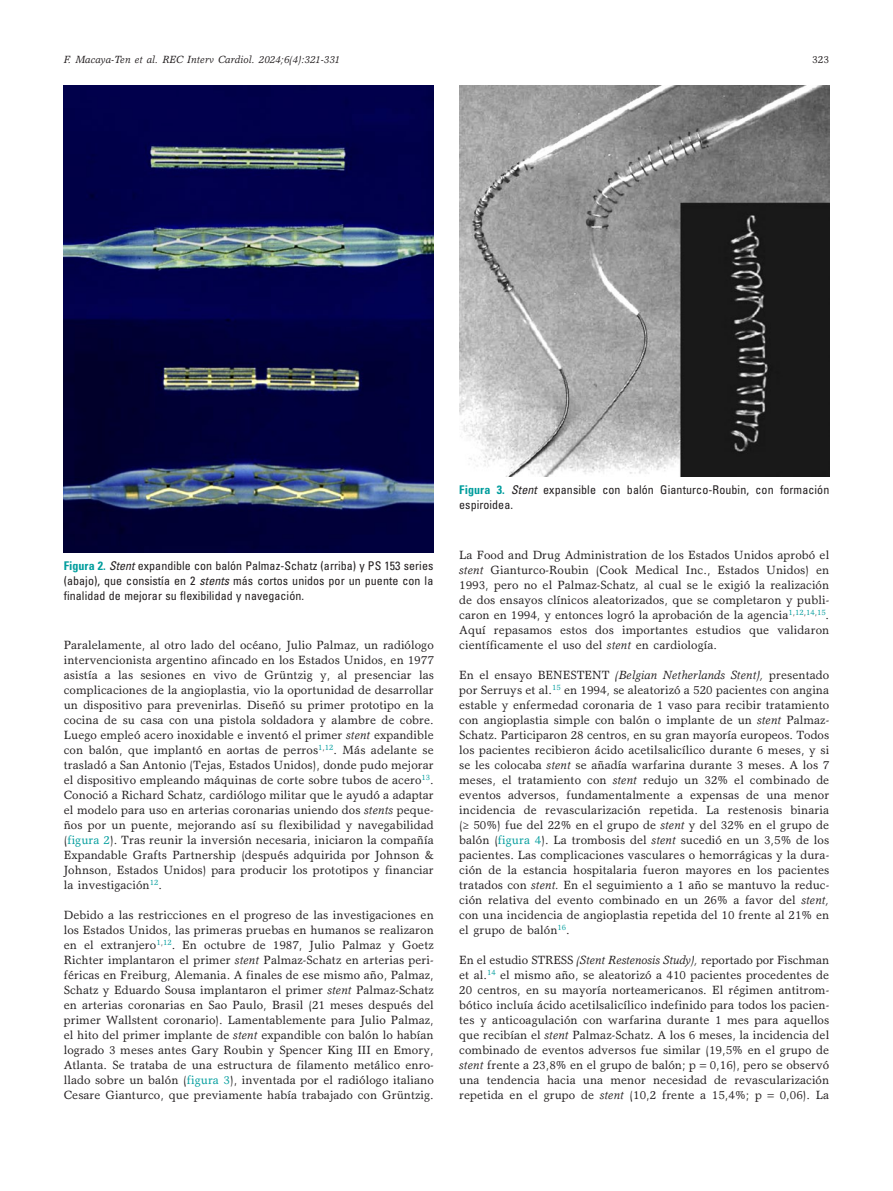
<style>
.page{position:relative;width:893px;height:1191px;background:#fff}
.page>*{position:absolute;margin:0;border:0;box-sizing:border-box;transform-origin:0 0}
.t1{font:12px/15px "Garth Graphic Std";letter-spacing:.005em;color:#231f20;text-align:justify}
.t2{font:condensed 12px/15px "Univers LT Std";letter-spacing:.005em;color:#231f20;text-align:justify}
.t3{font:italic 10.5px "Garth Graphic Std";letter-spacing:.005em;color:#231f20}
.t4{font:10.5px "Garth Graphic Std";color:#231f20}
.s1{font-weight:700;color:#009d9d}
.s2{font-style:italic}
.s3{color:#009d9d}
</style>
<div class="page">
<img style="left:64px;top:85px;width:370px;height:467px">
<img style="left:459px;top:85px;width:370px;height:392px">
<p class="t3" style="left:64px;top:53px;width:278px">F. Macaya-Ten et al. REC Interv Cardiol. 2024;6(4):321-331</p>
<p class="t4" style="left:812px;top:53px;width:19px">323</p>
<p class="t2" style="left:64px;top:558px;width:371px"><span class="s1">Figura 2.</span> <span class="s2">Stent</span> expandible con balón Palmaz-Schatz (arriba) y PS 153 series (abajo), que consistía en 2 <span class="s2">stents</span> más cortos unidos por un puente con la finalidad de mejorar su flexibilidad y navegación.</p>
<p class="t1" style="left:64px;top:637px;width:372px">Paralelamente, al otro lado del océano, Julio Palmaz, un radiólogo intervencionista argentino afincado en los Estados Unidos, en 1977 asistía a las sesiones en vivo de Grüntzig y, al presenciar las complicaciones de la angioplastia, vio la oportunidad de desarrollar un dispositivo para prevenirlas. Diseñó su primer prototipo en la cocina de su casa con una pistola soldadora y alambre de cobre.<br>Luego empleó acero inoxidable e inventó el primer <span class="s2">stent</span> expandible con balón, que implantó en aortas de perros<sup>1</sup><sup>,</sup><sup>12</sup>. Más adelante se trasladó a San Antonio (Tejas, Estados Unidos), donde pudo mejorar el dispositivo empleando máquinas de corte sobre tubos de acero<sup>13</sup>.<br>Conoció a Richard Schatz, cardiólogo militar que le ayudó a adaptar el modelo para uso en arterias coronarias uniendo dos <span class="s2">stents</span> peque&shy;ños por un puente, mejorando así su flexibilidad y navegabilidad (<span class="s3">figura 2</span>). Tras reunir la inversión necesaria, iniciaron la compañía Expandable Grafts Partnership (después adquirida por Johnson &amp; Johnson, Estados Unidos) para producir los prototipos y financiar la investigación<sup>12</sup>.</p>
<p class="t1" style="left:64px;top:907px;width:372px">Debido a las restricciones en el progreso de las investigaciones en los Estados Unidos, las primeras pruebas en humanos se realizaron en el extranjero<sup>1</sup><sup>,</sup><sup>12</sup>. En octubre de 1987, Julio Palmaz y Goetz Richter implantaron el primer <span class="s2">stent</span> Palmaz-Schatz en arterias peri&shy;féricas en Freiburg, Alemania. A finales de ese mismo año, Palmaz, Schatz y Eduardo Sousa implantaron el primer <span class="s2">stent</span> Palmaz-Schatz en arterias coronarias en Sao Paulo, Brasil (21 meses después del primer Wallstent coronario). Lamentablemente para Julio Palmaz, el hito del primer implante de <span class="s2">stent</span> expandible con balón lo habían logrado 3 meses antes Gary Roubin y Spencer King III en Emory, Atlanta. Se trataba de una estructura de filamento metálico enro&shy;llado sobre un balón (<span class="s3">figura 3</span>), inventada por el radiólogo italiano Cesare Gianturco, que previamente había trabajado con Grüntzig.</p>
<p class="t2" style="left:459px;top:482px;width:372px"><span class="s1">Figura 3.</span> <span class="s2">Stent</span> expansible con balón Gianturco-Roubin, con formación espiroidea.</p>
<p class="t1" style="left:459px;top:547px;width:372px">La Food and Drug Administration de los Estados Unidos aprobó el <span class="s2">stent</span> Gianturco-Roubin (Cook Medical Inc., Estados Unidos) en 1993, pero no el Palmaz-Schatz, al cual se le exigió la realización de dos ensayos clínicos aleatorizados, que se completaron y publi&shy;caron en 1994, y entonces logró la aprobación de la agencia<sup>1</sup><sup>,</sup><sup>12</sup><sup>,</sup><sup>14</sup><sup>,</sup><sup>15</sup>.<br>Aquí repasamos estos dos importantes estudios que validaron científicamente el uso del <span class="s2">stent</span> en cardiología.</p>
<p class="t1" style="left:459px;top:667px;width:372px">En el ensayo BENESTENT <span class="s2">(Belgian Netherlands Stent),</span> presentado por Serruys et al.<sup>15</sup> en 1994, se aleatorizó a 520 pacientes con angina estable y enfermedad coronaria de 1 vaso para recibir tratamiento con angioplastia simple con balón o implante de un <span class="s2">stent</span> Palmaz-Schatz. Participaron 28 centros, en su gran mayoría europeos. Todos los pacientes recibieron ácido acetilsalicílico durante 6 meses, y si se les colocaba <span class="s2">stent</span> se añadía warfarina durante 3 meses. A los 7 meses, el tratamiento con <span class="s2">stent</span> redujo un 32% el combinado de eventos adversos, fundamentalmente a expensas de una menor incidencia de revascularización repetida. La restenosis binaria (≥ 50%) fue del 22% en el grupo de <span class="s2">stent</span> y del 32% en el grupo de balón (<span class="s3">figura 4</span>). La trombosis del <span class="s2">stent</span> sucedió en un 3,5% de los pacientes. Las complicaciones vasculares o hemorrágicas y la dura&shy;ción de la estancia hospitalaria fueron mayores en los pacientes tratados con <span class="s2">stent.</span> En el seguimiento a 1 año se mantuvo la reduc&shy;ción relativa del evento combinado en un 26% a favor del <span class="s2">stent, </span>con una incidencia de angioplastia repetida del 10 frente al 21% en el grupo de balón<sup>16</sup>.</p>
<p class="t1" style="left:459px;top:952px;width:371px">En el estudio STRESS <span class="s2">(Stent Restenosis Study),</span> reportado por Fischman et al.<sup>14</sup> el mismo año, se aleatorizó a 410 pacientes procedentes de 20 centros, en su mayoría norteamericanos. El régimen antitrom&shy;bótico incluía ácido acetilsalicílico indefinido para todos los pacien&shy;tes y anticoagulación con warfarina durante 1 mes para aquellos que recibían el <span class="s2">stent</span> Palmaz-Schatz. A los 6 meses, la incidencia del combinado de eventos adversos fue similar (19,5% en el grupo de <span class="s2">stent</span> frente a 23,8% en el grupo de balón; p 0,16), pero se observó una tendencia hacia una menor necesidad de revascularización repetida en el grupo de <span class="s2">stent</span> (10,2 frente a 15,4%; p</p>
<p class="t1" style="left:780px;top:1087px;width:51px">0,06). La</p>
</div>
